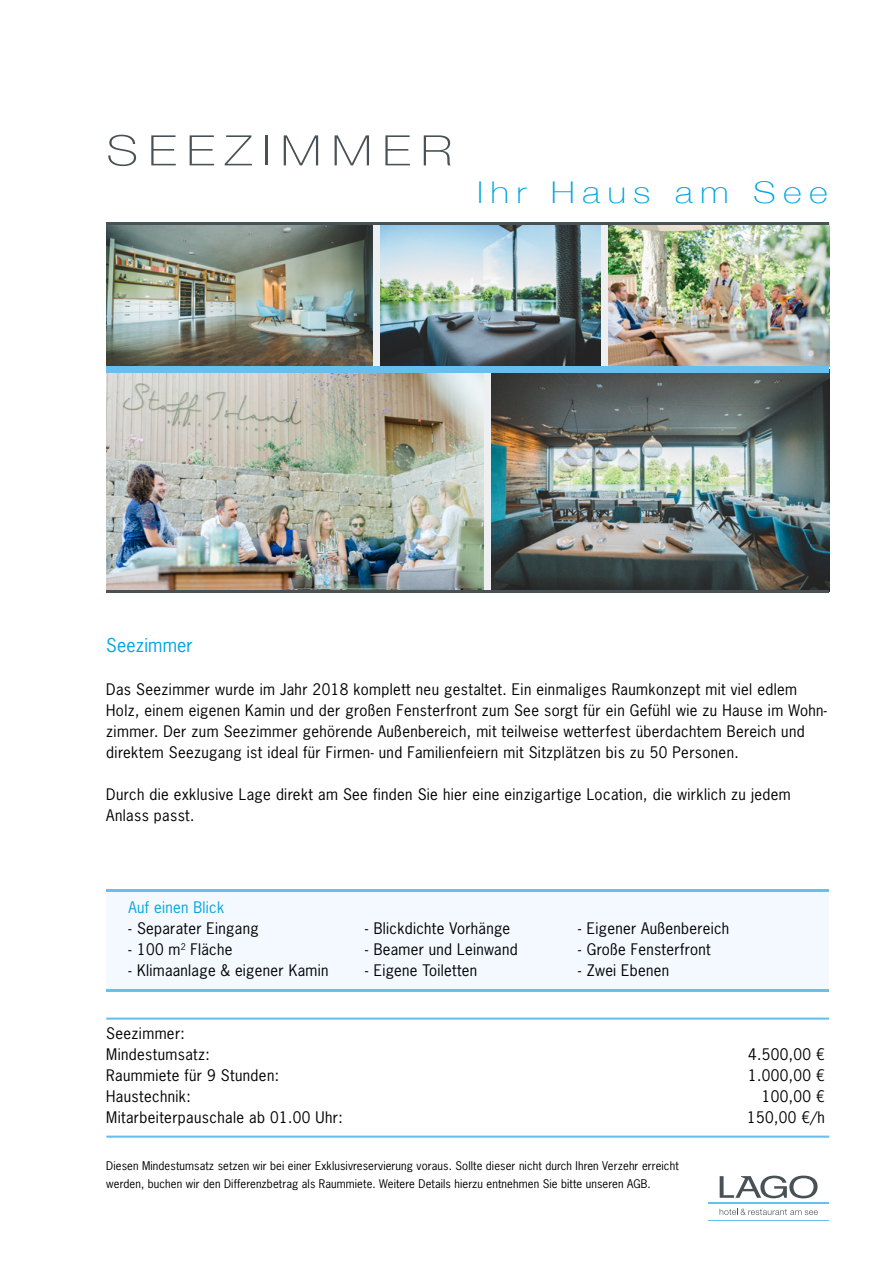
<style>
.page{position:relative;width:893px;height:1263px;background:#fff}
.page>*{position:absolute;margin:0;border:0;box-sizing:border-box;transform-origin:0 0}
.t1{font:100 42px "Helvetica Neue";letter-spacing:.2em;color:#485156;scale:1.2 1}
.t2{font:100 30px "Helvetica Neue";letter-spacing:.2em;color:#00a6e0;scale:1.2 1}
.t3{font:18px "News Gothic Std";letter-spacing:.01em;color:#00a6e0}
.t4{font:15px/21px "News Gothic Std";letter-spacing:.025em;color:#000}
.t5{font:15px "News Gothic Std";letter-spacing:.02em;color:#00a6e0}
.t6{font:11.25px/18px "News Gothic Std";letter-spacing:.01em;color:#000}
</style>
<div class="page">
<svg style="left:720px;top:1209px;width:98px;height:6px"></svg>
<svg style="left:720px;top:1175px;width:98px;height:23px"></svg>
<hr style="left:708px;top:1202px;width:121px;height:2px;background:#66c0ed">
<hr style="left:708px;top:1220px;width:121px;height:1px;background:#66c0ed">
<img style="left:381px;top:225px;width:219px;height:141px">
<img style="left:106px;top:225px;width:266px;height:141px">
<img style="left:492px;top:373px;width:337px;height:218px">
<img style="left:106px;top:373px;width:377px;height:218px">
<hr style="left:106px;top:591px;width:723px;height:2px;background:#485156">
<hr style="left:106px;top:1017px;width:723px;height:3px;background:#66c0ed">
<div style="left:106px;top:891px;width:723px;height:99px;background:#f3f9fe"></div>
<hr style="left:106px;top:989px;width:723px;height:2px;background:#66c0ed">
<hr style="left:106px;top:889px;width:723px;height:2px;background:#66c0ed">
<hr style="left:106px;top:1135px;width:723px;height:3px;background:#66c0ed">
<img style="left:609px;top:225px;width:220px;height:141px">
<hr style="left:106px;top:223px;width:723px;height:2px;background:#485156">
<div style="left:106px;top:366px;width:723px;height:7px;background:#66c0ed"></div>
<h1 class="t1" style="left:106px;top:119px;width:290px">SEEZIMMER</h1>
<h2 class="t2" style="left:477px;top:170px;width:294px">Ihr Haus am See</h2>
<p class="t3" style="left:106px;top:633px;width:88px">Seezimmer</p>
<p class="t4" style="left:106px;top:679px;width:722px">Das Seezimmer wurde im Jahr 2018 komplett neu gestaltet. Ein einmaliges Raumkonzept mit viel edlem Holz, einem eigenen Kamin und der großen Fensterfront zum See sorgt für ein Gefühl wie zu Hause im Wohn&shy;zimmer. Der zum Seezimmer gehörende Außenbereich, mit teilweise wetterfest überdachtem Bereich und direktem Seezugang ist ideal für Firmen- und Familienfeiern mit Sitzplätzen bis zu 50 Personen.</p>
<p class="t4" style="left:106px;top:784px;width:686px">Durch die exklusive Lage direkt am See finden Sie hier eine einzigartige Location, die wirklich zu jedem<br>Anlass passt.</p>
<p class="t5" style="left:129px;top:898px;width:97px">Auf einen Blick</p>
<p class="t4" style="left:129px;top:918px;width:132px">- Separater Eingang</p>
<p class="t4" style="left:129px;top:939px;width:105px">- 100 m<sup>2</sup> Fläche</p>
<p class="t4" style="left:129px;top:960px;width:201px">- Klimaanlage &amp; eigener Kamin</p>
<p class="t4" style="left:106px;top:1022px;width:105px">Seezimmer:<br>Mindestumsatz:</p>
<p class="t4" style="left:365px;top:918px;width:147px">- Blickdichte Vorhänge</p>
<p class="t4" style="left:365px;top:939px;width:154px">- Beamer und Leinwand</p>
<p class="t4" style="left:365px;top:960px;width:114px">- Eigene Toiletten</p>
<p class="t4" style="left:578px;top:917px;width:152px">- Eigener Außenbereich</p>
<p class="t4" style="left:578px;top:938px;width:134px">- Große Fensterfront</p>
<p class="t4" style="left:578px;top:959px;width:92px">- Zwei Ebenen</p>
<p class="t4" style="left:748px;top:1043px;width:78px">4.500,00 €</p>
<p class="t4" style="left:106px;top:1064px;width:174px">Raummiete für 9 Stunden:</p>
<p class="t4" style="left:748px;top:1064px;width:78px">1.000,00 €</p>
<p class="t4" style="left:106px;top:1085px;width:86px">Haustechnik:</p>
<p class="t4" style="left:762px;top:1085px;width:65px">100,00 €</p>
<p class="t4" style="left:106px;top:1106px;width:238px">Mitarbeiterpauschale ab 01.00 Uhr:</p>
<p class="t4" style="left:747px;top:1106px;width:79px">150,00 €/h</p>
<p class="t6" style="left:106px;top:1157px;width:574px">Diesen Mindestumsatz setzen wir bei einer Exklusivreservierung voraus. Sollte dieser nicht durch Ihren Verzehr erreicht werden, buchen wir den Differenzbetrag als Raummiete. Weitere Details hierzu entnehmen Sie bitte unseren AGB.</p>
</div>
